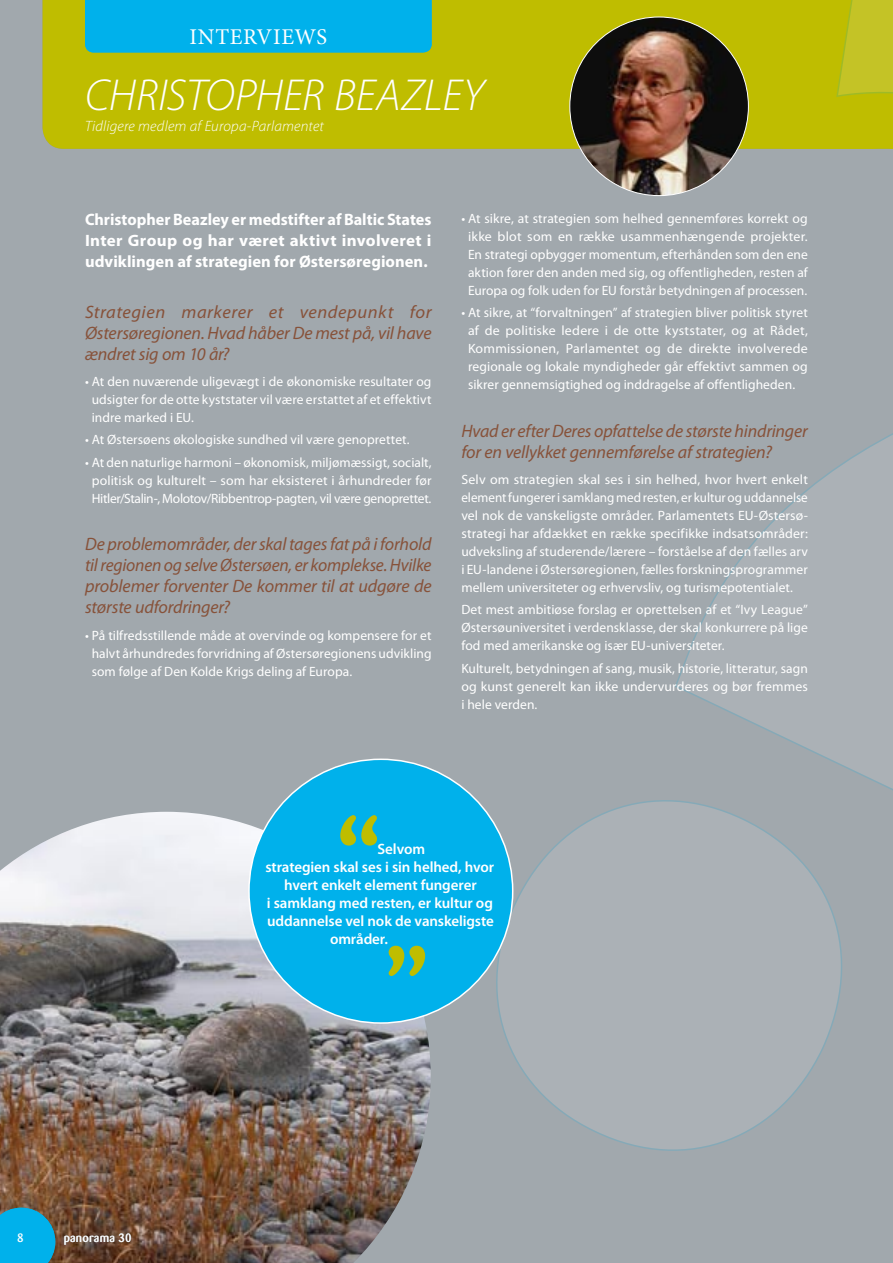
<style>
.page{position:relative;width:893px;height:1263px;background:#a1a8ad}
.page>*{position:absolute;margin:0;border:0;box-sizing:border-box;transform-origin:0 0}
.t1{font:700 100.5px "Barmeno";color:#bfbd00}
.t2{font:700 100.05px "Barmeno";color:#bfbd00}
.t3{font:italic 300 45px "Myriad Pro";letter-spacing:.005em;color:#fff}
.t4{font:22.5px "Minion Pro";letter-spacing:.025em;color:#fff}
.t5{font:italic 18px/21px "Myriad Pro";letter-spacing:-.01em;color:#87523a;text-align:justify}
.t6{font:700 16.5px/21px "Myriad Pro";color:#fff;text-align:justify}
.t7{font:600 15px "Myriad Pro";letter-spacing:-.005em;color:#fff}
.t8{font:italic 300 15px "Myriad Pro";letter-spacing:.015em;color:#fff}
.t9{font:13.5px/18px "Myriad Pro";letter-spacing:.005em;color:#fff;text-align:justify}
.t10{font:500 12px "Barmeno";letter-spacing:.02em;color:#fff}
</style>
<div class="page">
<img style="left:0;top:812px;width:431px;height:451px">
<div style="left:43px;top:0;width:428px;height:149px;background:#bfbd00"></div>
<svg style="left:471px;top:0;width:422px;height:1151px"></svg>
<svg style="left:0;top:1208px;width:55px;height:55px;background:#0ca7d8"></svg>
<div style="left:85px;top:0;width:347px;height:52px;background:#00b1eb"></div>
<div style="left:249px;top:759px;width:264px;height:264px;background:#00b1eb;border-radius:50%"></div>
<img style="left:570px;top:17px;width:178px;height:179px;border-radius:89px">
<h3 class="t4" style="left:189px;top:22px;width:54px">INTERVIE</h3>
<h3 class="t4" style="left:295px;top:22px;width:34px">WS</h3>
<h3 class="t3" style="left:85px;top:71px;width:401px">Christopher Beazley</h3>
<p class="t8" style="left:85px;top:118px;width:241px">Tidligere medlem af Europa-Parlamentet</p>
<h3 class="t4" style="left:146px;top:22px;width:226px">!!! CHAPTER TITLE !!!</h3>
<p class="t6" style="left:85px;top:208px;width:348px">Christopher Beazley er medstifter af Baltic States Inter Group og har været aktivt involveret i udviklingen af strategien for Østersøregionen.</p>
<h3 class="t5" style="left:85px;top:301px;width:348px">Strategien markerer et vendepunkt for Østersøregionen. Hvad håber De mest på, vil have ændret sig om 10 år?</h3>
<p class="t9" style="left:92px;top:372px;width:341px;text-indent:-7px">• At den nuværende uligevægt i de økonomiske resultater og udsigter for de otte kyststater vil være erstattet af et effektivt indre marked i EU.</p>
<p class="t9" style="left:85px;top:430px;width:326px">• At Østersøens økologiske sundhed vil være genoprettet.</p>
<p class="t9" style="left:85px;top:453px;width:348px;text-align:center">• At den naturlige harmoni – økonomisk, miljømæssigt, socialt, politisk og kulturelt – som har eksisteret i århundreder før<br>Hitler/Stalin-, Molotov/Ribbentrop-pagten, vil være genoprettet.</p>
<h3 class="t5" style="left:85px;top:533px;width:348px">De problemområder, der skal tages fat på i forhold til regionen og selve Østersøen, er komplekse. Hvilke problemer forventer De kommer til at udgøre de største udfordringer?</h3>
<p class="t9" style="left:92px;top:626px;width:341px;text-indent:-7px">• På tilfredsstillende måde at overvinde og kompensere for et halvt århundredes forvridning af Østersøregionens udvikling som følge af Den Kolde Krigs deling af Europa.</p>
<p class="t9" style="left:461px;top:209px;width:348px;text-align:center">• At sikre, at strategien som helhed gennemføres korrekt og ikke blot som en række usammenhængende projekter.<br>En strategi opbygger momentum, efterhånden som den ene aktion fører den anden med sig, og offentligheden, resten af Europa og folk uden for EU forstår betydningen af processen.</p>
<p class="t9" style="left:461px;top:303px;width:348px;text-align:center">• At sikre, at “forvaltningen” af strategien bliver politisk styret af de politiske ledere i de otte kyststater, og at Rådet, Kommissionen, Parlamentet og de direkte involverede regionale og lokale myndigheder går effektivt sammen og sikrer gennemsigtighed og inddragelse af offentligheden.</p>
<h3 class="t5" style="left:461px;top:420px;width:348px">Hvad er efter Deres opfattelse de største hindringer for en vellykket gennemførelse af strategien?</h3>
<p class="t9" style="left:461px;top:470px;width:348px">Selv om strategien skal ses i sin helhed, hvor hvert enkelt element fungerer i samklang med resten, er kultur og uddannelse vel nok de vanskeligste områder. Parlamentets EU-Østersø&shy;strategi har afdækket en række specifikke indsatsområder: udveksling af studerende/lærere – forståelse af den fælles arv i EU-landene i Østersøregionen, fælles forskningsprogrammer mellem universiteter og erhvervsliv, og turismepotentialet.</p>
<p class="t9" style="left:461px;top:600px;width:348px">Det mest ambitiøse forslag er oprettelsen af et “Ivy League” Østersøuniversitet i verdensklasse, der skal konkurrere på lige fod med amerikanske og især EU-universiteter.</p>
<p class="t9" style="left:461px;top:659px;width:348px">Kulturelt, betydningen af sang, musik, historie, litteratur, sagn og kunst generelt kan ikke undervurderes og bør fremmes i hele verden.</p>
<p class="t10" style="left:17px;top:1231px;width:8px">8</p>
<p class="t10" style="left:64px;top:1230px;width:69px">panorama 30</p>
<h1 class="t1" style="left:336px;top:794px;width:48px">“</h1>
<p class="t7" style="left:378px;top:839px;width:49px">Selvom</p>
<p class="t7" style="left:265px;top:857px;width:230px">strategien skal ses i sin helhed, hvor</p>
<p class="t7" style="left:284px;top:875px;width:194px">hvert enkelt element fungerer</p>
<p class="t7" style="left:267px;top:893px;width:228px">i samklang med resten, er kultur og</p>
<p class="t7" style="left:267px;top:911px;width:228px">uddannelse vel nok de vanskeligste</p>
<p class="t7" style="left:330px;top:929px;width:59px">områder.</p>
<h2 class="t2" style="left:384px;top:867px;width:47px">„</h2>
</div>
